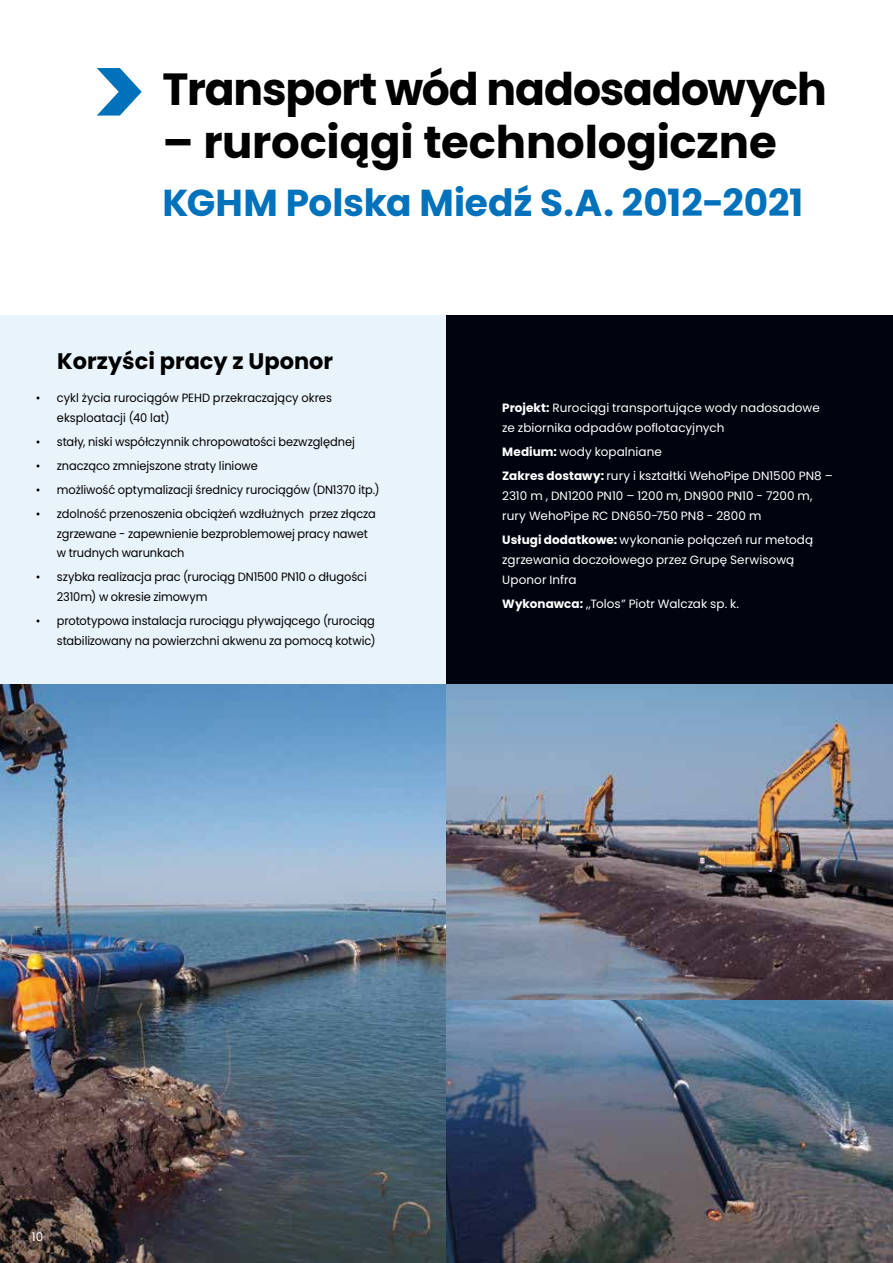
<style>
.page{position:relative;width:893px;height:1263px;background:#fff}
.page>*{position:absolute;margin:0;border:0;box-sizing:border-box;transform-origin:0 0}
.t1{font:700 45px "Poppins";letter-spacing:-.01em;color:#000}
.t2{font:700 37.5px "Poppins";letter-spacing:-.005em;color:#0071bb}
.t3{font:700 22.5px "Poppins";color:#000}
.t4{font:12px/19.8px "Poppins";letter-spacing:-.005em;color:#000;scale:.95 1}
.t5{font:12px/19.8px "Poppins";letter-spacing:.005em;color:#fff}
.s1{font-weight:700}
</style>
<div class="page">
<svg style="left:97px;top:68px;width:45px;height:48px"></svg>
<img style="left:0;top:684px;width:893px;height:579px">
<div style="left:0;top:316px;width:446px;height:368px;background:#e9f3fc"></div>
<div style="left:446px;top:316px;width:447px;height:368px;background:#00040f"></div>
<h1 class="t1" style="left:163px;top:63px;width:666px">Transport wód nadosadowych</h1>
<h1 class="t1" style="left:163px;top:116px;width:616px">– rurociągi technologiczne</h1>
<h2 class="t2" style="left:163px;top:181px;width:642px">KGHM Polska Miedź S.A. 2012-2021</h2>
<h3 class="t3" style="left:57px;top:348px;width:277px">Korzyści pracy z Uponor</h3>
<p class="t4" style="left:57px;top:388px;width:291px;text-indent:-21px">• cykl życia rurociągów PEHD przekraczający okres eksploatacji (40 lat)</p>
<p class="t4" style="left:36px;top:432px;width:337px">• stały, niski współczynnik chropowatości bezwzględnej</p>
<p class="t4" style="left:36px;top:456px;width:235px">• znacząco zmniejszone straty liniowe</p>
<p class="t4" style="left:36px;top:480px;width:363px">• możliwość optymalizacji średnicy rurociągów (DN1370 itp.)</p>
<p class="t4" style="left:57px;top:504px;width:337px;text-indent:-21px">• zdolność przenoszenia obciążeń wzdłużnych przez złącza zgrzewane - zapewnienie bezproblemowej pracy nawet w trudnych warunkach</p>
<p class="t4" style="left:57px;top:567px;width:328px;text-indent:-21px">• szybka realizacja prac (rurociąg DN1500 PN10 o długości<br>2310m) w okresie zimowym</p>
<p class="t4" style="left:36px;top:611px;width:359px;text-align:right">• prototypowa instalacja rurociągu pływającego (rurociąg stabilizowany na powierzchni akwenu za pomocą kotwic)</p>
<p class="t5" style="left:502px;top:398px;width:319px"><span class="s1">Projekt:</span> Rurociągi transportujące wody nadosadowe ze zbiornika odpadów poflotacyjnych</p>
<p class="t5" style="left:502px;top:440px;width:332px;line-height:24px"><span class="s1">Medium:</span> wody kopalniane<br><span class="s1">Zakres dostawy:</span> rury i kształtki WehoPipe DN1500 PN8 –</p>
<p class="t5" style="left:502px;top:486px;width:312px">2310 m , DN1200 PN10 – 1200 m, DN900 PN10 - 7200 m, rury WehoPipe RC DN650-750 PN8 - 2800 m</p>
<p class="t5" style="left:502px;top:530px;width:312px"><span class="s1">Usługi dodatkowe:</span> wykonanie połączeń rur metodą zgrzewania doczołowego przez Grupę Serwisową<br>Uponor Infra</p>
<p class="t5" style="left:502px;top:594px;width:238px"><span class="s1">Wykonawca:</span> „Tolos” Piotr Walczak sp. k.</p>
<p class="t5" style="left:32px;top:1227px;width:13px">10</p>
</div>
